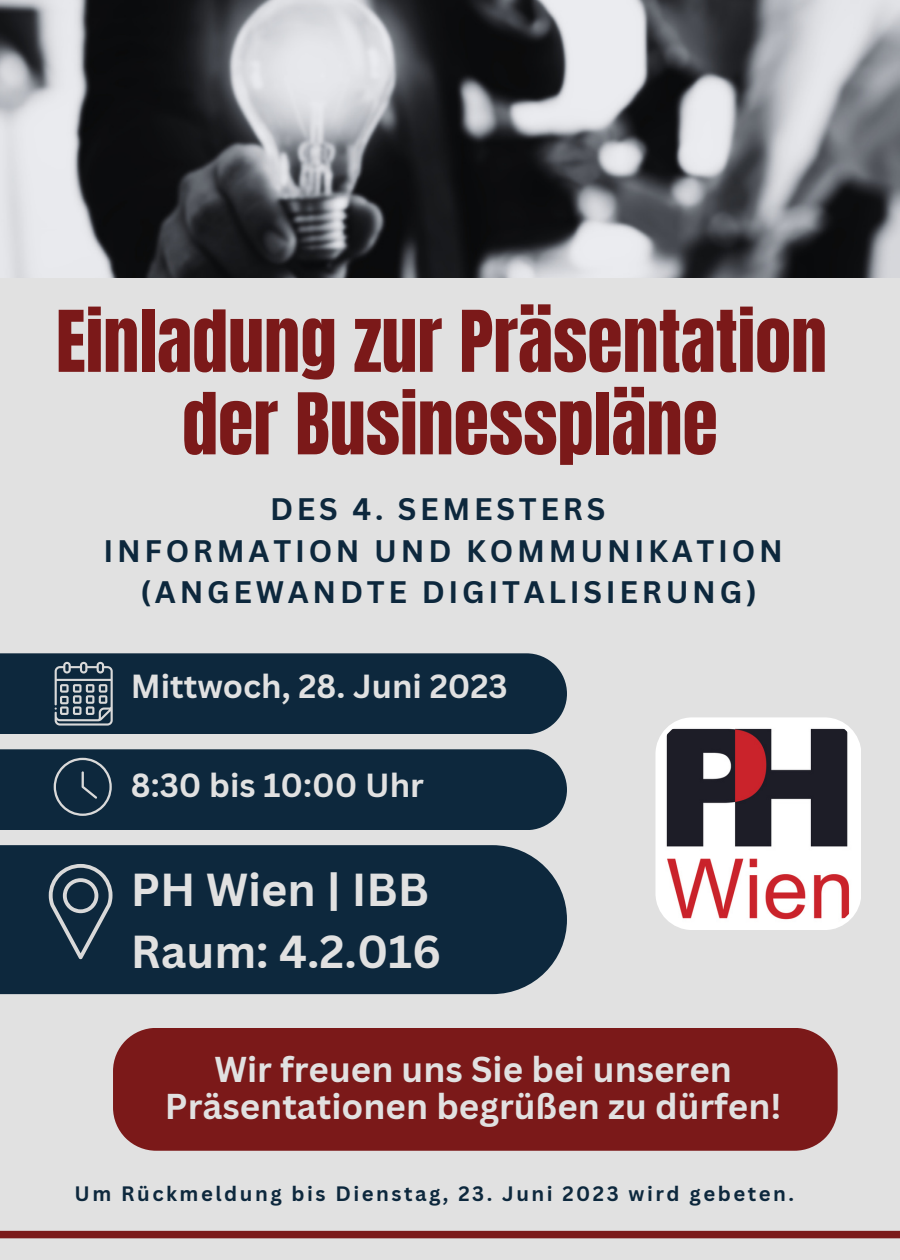
<style>
.page{position:relative;width:900px;height:1260px;background:#e1e1e1}
.page>*{position:absolute;margin:0;border:0;box-sizing:border-box;transform-origin:0 0}
.t1{font:72.25px "Anton";color:#7b1919}
.t2{font:700 45px "Canva Sans";color:#e1e1e1}
.t3{font:700 35px/37.5px "Canva Sans";color:#e1e1e1;text-align:center}
.t4{font:700 32.5px "Canva Sans";color:#e1e1e1}
.t5{font:700 30.25px "Canva Sans";letter-spacing:.125em;color:#0d283d}
.t6{font:700 20.25px "Canva Sans";letter-spacing:.125em;color:#0d283d}
</style>
<div class="page">
<img style="left:0;top:0;width:900px;height:278px">
<div style="left:0;top:653px;width:567px;height:80px;background:#0d283d"></div>
<div style="left:0;top:749px;width:567px;height:80px;background:#0d283d"></div>
<div style="left:0;top:845px;width:567px;height:149px;background:#0d283d"></div>
<div style="left:113px;top:1028px;width:724px;height:122px;background:#7b1919"></div>
<div style="left:0;top:1231px;width:900px;height:7px;background:#7b1919"></div>
<svg style="left:655px;top:717px;width:206px;height:213px"></svg>
<svg style="left:55px;top:662px;width:58px;height:64px"></svg>
<svg style="left:54px;top:758px;width:58px;height:58px"></svg>
<svg style="left:49px;top:864px;width:64px;height:95px"></svg>
<p class="t1" style="left:56px;top:290px;width:773px">Einladung zur Präsentation</p>
<p class="t1" style="left:182px;top:372px;width:537px">der Businesspläne</p>
<p class="t5" style="left:270px;top:488px;width:337px">DES 4. SEMESTERS</p>
<p class="t5" style="left:103px;top:529px;width:681px">INFORMATION UND KOMMUNIKATION</p>
<p class="t5" style="left:140px;top:570px;width:618px">(ANGEWANDTE DIGITALISIERUNG)</p>
<p class="t4" style="left:131px;top:664px;width:378px">Mittwoch, 28. Juni 2023</p>
<p class="t4" style="left:131px;top:762px;width:295px">8:30 bis 10:00 Uhr</p>
<p class="t2" style="left:131px;top:858px;width:300px">PH Wien | IBB</p>
<p class="t2" style="left:131px;top:920px;width:312px">Raum: 4.2.016</p>
<p class="t3" style="left:165px;top:1049px;width:618px">Wir freuen uns Sie bei unseren<br>Präsentationen begrüßen zu dürfen!</p>
<p class="t6" style="left:75px;top:1179px;width:721px">Um Rückmeldung bis Dienstag, 23. Juni 2023 wird gebeten.</p>
</div>
